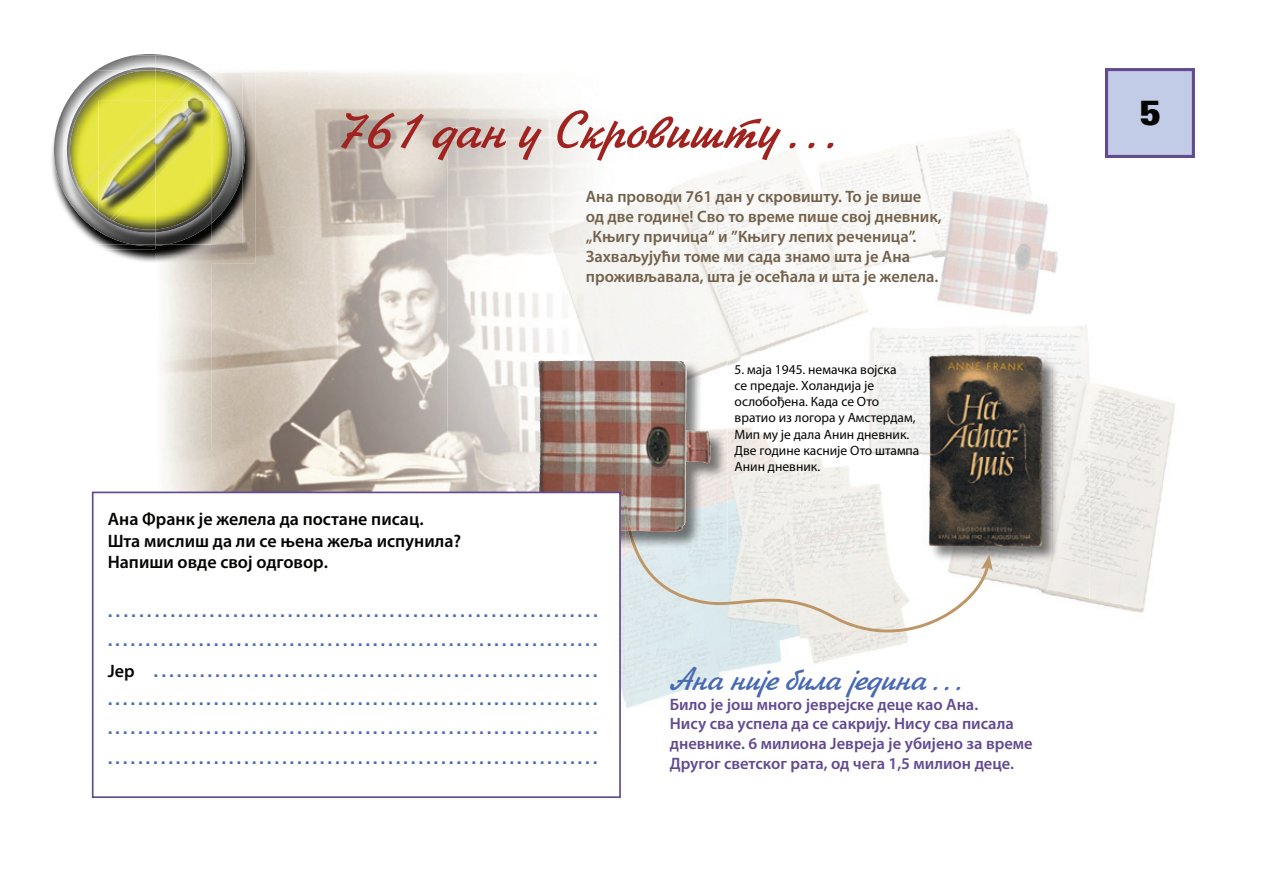
<style>
.page{position:relative;width:1263px;height:893px;background:#fff}
.page>*{position:absolute;margin:0;border:0;box-sizing:border-box;transform-origin:0 0}
.t1{font:54px "Zhikharev TT";color:#a02320}
.t2{font:900 37.05px "Serifa Std";color:#040503}
.t3{font:33px "Zhikharev TT";color:#496ab3}
.t4{font:700 18px/29.4px "Serifa Std";color:#496ab3}
.t5{font:600 18px/21.6px "Myriad Pro";color:#040503}
.t6{font:600 16.5px/19.8px "Myriad Pro";color:#72614c}
.t7{font:600 16.5px/19.8px "Myriad Pro";color:#634a91}
.t8{font:13.5px/16.2px "Myriad Pro";color:#040503}
.s1{font-family:"Myriad Pro";font-weight:600;color:#040503}
</style>
<div class="page">
<img style="left:211px;top:71px;width:259px;height:380px">
<img style="left:211px;top:451px;width:237px;height:41px">
<img style="left:1089px;top:372px;width:86px;height:241px">
<img style="left:621px;top:651px;width:246px;height:57px">
<img style="left:625px;top:129px;width:464px;height:260px">
<img style="left:677px;top:389px;width:246px;height:262px">
<img style="left:1039px;top:389px;width:50px;height:214px">
<img style="left:989px;top:562px;width:50px;height:28px">
<img style="left:448px;top:128px;width:177px;height:523px">
<img style="left:993px;top:355px;width:66px;height:207px">
<img style="left:923px;top:337px;width:129px;height:44px">
<img style="left:923px;top:381px;width:7px;height:107px">
<img style="left:930px;top:355px;width:122px;height:205px">
<svg style="left:622px;top:488px;width:367px;height:144px"></svg>
<svg style="left:981px;top:554px;width:12px;height:17px"></svg>
<img style="left:625px;top:361px;width:86px;height:102px">
<img style="left:593px;top:361px;width:32px;height:187px">
<img style="left:628px;top:531px;width:9px;height:17px">
<img style="left:537px;top:360px;width:56px;height:132px">
<img style="left:625px;top:462px;width:68px;height:69px">
<img style="left:538px;top:361px;width:54px;height:24px">
<img style="left:622px;top:488px;width:9px;height:43px">
<div style="left:92px;top:492px;width:529px;height:306px;background:#fff;border:2px solid #634a91"></div>
<div style="left:1105px;top:68px;width:90px;height:90px;background:#c2cce7;border:3px solid #634a91"></div>
<img style="left:51px;top:134px;width:104px;height:128px">
<img style="left:155px;top:250px;width:56px;height:13px">
<img style="left:211px;top:71px;width:44px;height:192px">
<img style="left:244px;top:135px;width:1px;height:30px">
<svg style="left:54px;top:137px;width:1px;height:26px"></svg>
<img style="left:63px;top:244px;width:179px;height:6px">
<img style="left:132px;top:244px;width:23px;height:2px">
<svg style="left:155px;top:244px;width:12px;height:2px"></svg>
<img style="left:242px;top:71px;width:2px;height:56px">
<img style="left:55px;top:191px;width:8px;height:53px">
<img style="left:242px;top:173px;width:2px;height:71px">
<svg style="left:133px;top:54px;width:40px;height:3px"></svg>
<img style="left:97px;top:57px;width:105px;height:13px">
<img style="left:55px;top:109px;width:8px;height:82px">
<img style="left:242px;top:127px;width:2px;height:46px">
<img style="left:211px;top:71px;width:31px;height:6px">
<img style="left:211px;top:223px;width:31px;height:21px">
<img style="left:63px;top:102px;width:148px;height:142px">
<img style="left:211px;top:77px;width:31px;height:146px">
<img style="left:128px;top:67px;width:27px;height:3px">
<svg style="left:155px;top:68px;width:16px;height:2px"></svg>
<img style="left:67px;top:70px;width:144px;height:163px">
<img style="left:211px;top:95px;width:21px;height:110px">
<svg style="left:80px;top:189px;width:17px;height:21px"></svg>
<h1 class="t1" style="left:336px;top:100px;width:499px">761 дан у Скровишту...</h1>
<p class="t6" style="left:586px;top:186px;width:357px">Ана проводи 761 дан у скровишту. То је више од две године! Сво то време пише свој дневник, „Књигу причица“ и ”Књигу лепих реченица”.<br>Захваљујући томе ми сада знамо шта је Ана проживљавала, шта је осећала и шта је желела.</p>
<p class="t5" style="left:108px;top:508px;width:355px">Ана Франк је желела да постане писац.<br>Шта мислиш да ли се њена жеља испунила?<br>Напиши овде свој одговор.</p>
<p class="t4" style="left:108px;top:596px;width:492px">............................................................... .................................................................</p>
<p class="t4" style="left:108px;top:657px;width:492px;line-height:27.8px"><span class="s1">Јер</span> .......................................................... .................................................................</p>
<p class="t4" style="left:108px;top:714px;width:491px">................................................................. .................................................................</p>
<p class="t8" style="left:735px;top:361px;width:186px">5. маја 1945. немачка војска<br>се предаје. Холандија је ослобођена. Када се Ото вратио из логора у Амстердам,<br>Мип му је дала Анин дневник.<br>Две године касније Ото штампа<br>Анин дневник.</p>
<h3 class="t3" style="left:670px;top:660px;width:292px">Ана није била једина...</h3>
<p class="t7" style="left:670px;top:694px;width:364px">Било је још много јеврејске деце као Ана.<br>Нису сва успела да се сакрију. Нису сва писала дневнике. 6 милиона Јевреја је убијено за време Другог светског рата, од чега 1,5 милион деце.</p>
<h2 class="t2" style="left:1140px;top:91px;width:22px">5</h2>
</div>
